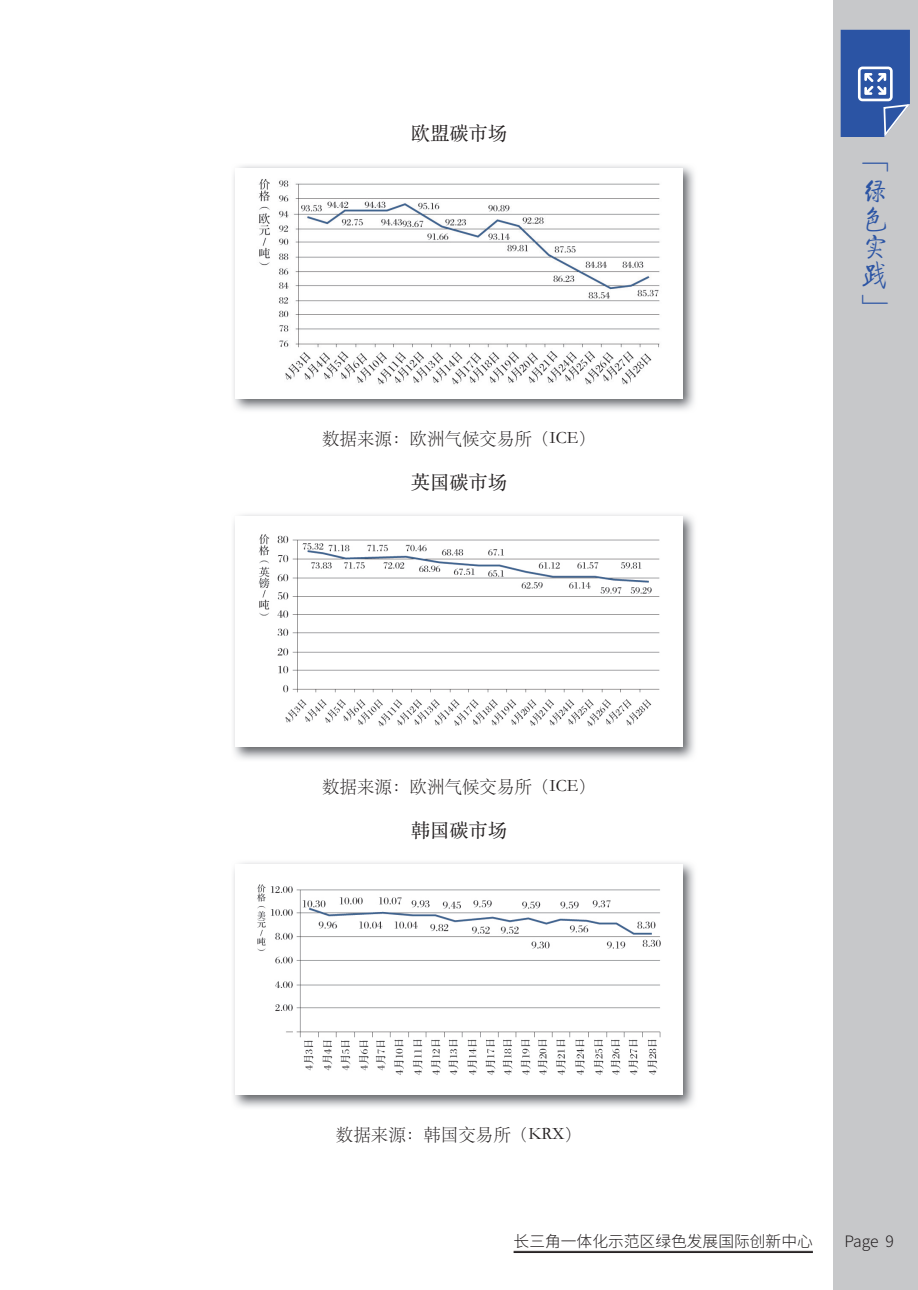
<style>
.page{position:relative;width:918px;height:1290px;background:#fff}
.page>*{position:absolute;margin:0;border:0;box-sizing:border-box;transform-origin:0 0}
.t1{font:28px/28px "FZQTJW GB1 0";color:#2b54a4;text-align:justify}
.t2{font:19.25px "ST Songti SC Regular";color:#231f20}
.t3{font:17.5px "ST Songti SC Light";color:#231f20}
.t4{font:300 15.75px "Source Han Sans CN";color:#231f20}
</style>
<div class="page">
<div style="left:833px;top:0;width:85px;height:1290px;background:#c7c8ca"></div>
<hr style="left:513px;top:1251px;width:300px;height:1px;background:#231f20">
<hr style="left:513px;top:1252px;width:300px;height:1px;background:#231f20">
<svg style="left:840px;top:30px;width:70px;height:107px;background:#486bae"></svg>
<img style="left:233px;top:514px;width:462px;height:246px">
<img style="left:236px;top:516px;width:446px;height:231px">
<img style="left:233px;top:862px;width:462px;height:246px">
<img style="left:236px;top:864px;width:446px;height:231px">
<img style="left:233px;top:165px;width:462px;height:246px">
<img style="left:236px;top:168px;width:446px;height:230px">
<p class="t2" style="left:411px;top:121px;width:98px">欧盟碳市场</p>
<p class="t3" style="left:322px;top:427px;width:275px">数据来源：欧洲气候交易所（ICE）</p>
<p class="t2" style="left:411px;top:470px;width:98px">英国碳市场</p>
<p class="t3" style="left:322px;top:776px;width:275px">数据来源：欧洲气候交易所（ICE）</p>
<p class="t2" style="left:411px;top:818px;width:98px">韩国碳市场</p>
<p class="t3" style="left:336px;top:1124px;width:248px">数据来源：韩国交易所（KRX）</p>
<h1 class="t1" style="left:861px;top:152px;width:29px">﹁绿色实践﹂</h1>
<p class="t4" style="left:513px;top:1232px;width:301px">长三角一体化示范区绿色发展国际创新中心</p>
<p class="t4" style="left:844px;top:1232px;width:51px">Page 9</p>
</div>
